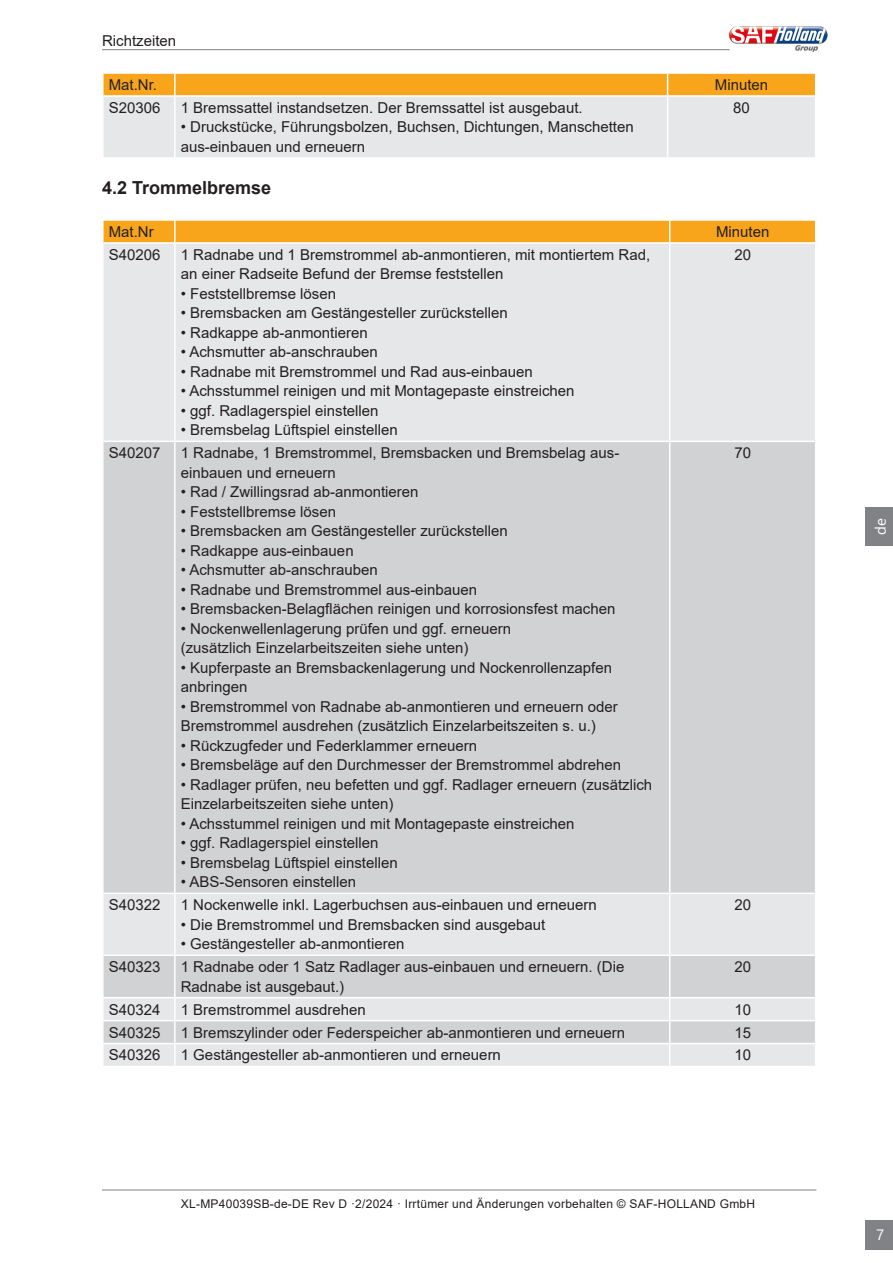
<style>
.page{position:relative;width:893px;height:1263px;background:#fff}
.page>*{position:absolute;margin:0;border:0;box-sizing:border-box;transform-origin:0 0}
.t1{font:700 18px "Arial";color:#231f20}
.t2{font:15px/19.5px "Arial";color:#231f20}
.t3{font:15px "Segoe UI";color:#fff}
.t4{font:12px "Arial";letter-spacing:.02em;color:#231f20}
</style>
<div class="page">
<hr style="left:102px;top:49px;width:628px;height:1px;background:#808285">
<img style="left:730px;top:26px;width:98px;height:25px">
<hr style="left:102px;top:1189px;width:714px;height:1px;background:#808285">
<div style="left:865px;top:1220px;width:28px;height:29px;background:#808285"></div>
<div style="left:865px;top:507px;width:28px;height:39px;background:#808285"></div>
<svg style="left:103px;top:73px;width:713px;height:84px;background:#ebd6b4"></svg>
<hr style="left:102px;top:95px;width:73px;height:2px;background:#fff">
<hr style="left:102px;top:97px;width:2px;height:60px;background:#fff">
<hr style="left:175px;top:95px;width:493px;height:2px;background:#fff">
<hr style="left:174px;top:97px;width:2px;height:60px;background:#fff">
<hr style="left:668px;top:95px;width:148px;height:2px;background:#fff">
<hr style="left:667px;top:97px;width:1px;height:60px;background:#fff">
<hr style="left:815px;top:97px;width:1px;height:60px;background:#fff">
<div style="left:104px;top:244px;width:711px;height:822px;background:#e6e7e9"></div>
<svg style="left:104px;top:442px;width:711px;height:601px;background:#d3d4d6"></svg>
<div style="left:103px;top:220px;width:713px;height:22px;background:#f9a51b"></div>
<hr style="left:174px;top:244px;width:2px;height:197px;background:#fff">
<hr style="left:669px;top:244px;width:1px;height:197px;background:#fff">
<hr style="left:102px;top:441px;width:73px;height:1px;background:#fff">
<hr style="left:175px;top:441px;width:495px;height:1px;background:#fff">
<hr style="left:174px;top:442px;width:2px;height:450px;background:#fff">
<hr style="left:670px;top:441px;width:146px;height:1px;background:#fff">
<hr style="left:669px;top:442px;width:1px;height:450px;background:#fff">
<hr style="left:102px;top:892px;width:73px;height:2px;background:#fff">
<hr style="left:175px;top:892px;width:495px;height:2px;background:#fff">
<hr style="left:174px;top:894px;width:2px;height:60px;background:#fff">
<hr style="left:670px;top:892px;width:146px;height:2px;background:#fff">
<hr style="left:669px;top:894px;width:1px;height:60px;background:#fff">
<hr style="left:102px;top:954px;width:73px;height:2px;background:#fff">
<hr style="left:175px;top:954px;width:495px;height:2px;background:#fff">
<hr style="left:174px;top:956px;width:2px;height:41px;background:#fff">
<hr style="left:670px;top:954px;width:146px;height:2px;background:#fff">
<hr style="left:669px;top:956px;width:1px;height:41px;background:#fff">
<hr style="left:102px;top:997px;width:73px;height:1px;background:#fff">
<hr style="left:175px;top:997px;width:495px;height:1px;background:#fff">
<hr style="left:174px;top:998px;width:2px;height:22px;background:#fff">
<hr style="left:670px;top:997px;width:146px;height:1px;background:#fff">
<hr style="left:102px;top:1020px;width:73px;height:1px;background:#fff">
<hr style="left:175px;top:1020px;width:495px;height:1px;background:#fff">
<hr style="left:174px;top:1021px;width:2px;height:22px;background:#fff">
<hr style="left:670px;top:1020px;width:146px;height:1px;background:#fff">
<hr style="left:102px;top:1043px;width:73px;height:1px;background:#fff">
<hr style="left:175px;top:1043px;width:495px;height:1px;background:#fff">
<hr style="left:174px;top:1044px;width:2px;height:22px;background:#fff">
<hr style="left:670px;top:1043px;width:146px;height:1px;background:#fff">
<svg style="left:669px;top:998px;width:1px;height:68px"></svg>
<p class="t2" style="left:102px;top:31px;width:76px">Richtzeiten</p>
<p class="t2" style="left:109px;top:75px;width:50px">Mat.Nr.</p>
<p class="t2" style="left:715px;top:75px;width:55px">Minuten</p>
<p class="t2" style="left:109px;top:98px;width:53px">S20306</p>
<p class="t2" style="left:181px;top:98px;width:403px">1 Bremssattel instandsetzen. Der Bremssattel ist ausgebaut.</p>
<p class="t2" style="left:181px;top:117px;width:454px">• Druckstücke, Führungsbolzen, Buchsen, Dichtungen, Manschetten aus-einbauen und erneuern</p>
<p class="t2" style="left:733px;top:98px;width:18px">80</p>
<p class="t1" style="left:102px;top:175px;width:171px">4.2 Trommelbremse</p>
<p class="t2" style="left:109px;top:222px;width:46px">Mat.Nr</p>
<p class="t2" style="left:716px;top:222px;width:55px">Minuten</p>
<p class="t2" style="left:109px;top:245px;width:53px">S40206</p>
<p class="t2" style="left:181px;top:245px;width:471px">1 Radnabe und 1 Bremstrommel ab-anmontieren, mit montiertem Rad,</p>
<p class="t2" style="left:181px;top:264px;width:324px">an einer Radseite Befund der Bremse feststellen</p>
<p class="t2" style="left:181px;top:284px;width:157px">• Feststellbremse lösen</p>
<p class="t2" style="left:181px;top:303px;width:329px">• Bremsbacken am Gestängesteller zurückstellen</p>
<p class="t2" style="left:181px;top:323px;width:189px">• Radkappe ab-anmontieren</p>
<p class="t2" style="left:181px;top:342px;width:199px">• Achsmutter ab-anschrauben</p>
<p class="t2" style="left:181px;top:362px;width:354px">• Radnabe mit Bremstrommel und Rad aus-einbauen</p>
<p class="t2" style="left:181px;top:381px;width:395px">• Achsstummel reinigen und mit Montagepaste einstreichen</p>
<p class="t2" style="left:181px;top:401px;width:199px">• ggf. Radlagerspiel einstellen</p>
<p class="t2" style="left:181px;top:420px;width:219px">• Bremsbelag Lüftspiel einstellen</p>
<p class="t2" style="left:734px;top:245px;width:18px">20</p>
<p class="t2" style="left:109px;top:443px;width:53px">S40207</p>
<p class="t2" style="left:181px;top:443px;width:440px">1 Radnabe, 1 Bremstrommel, Bremsbacken und Bremsbelag aus&shy;einbauen und erneuern</p>
<p class="t2" style="left:181px;top:482px;width:239px">• Rad / Zwillingsrad ab-anmontieren</p>
<p class="t2" style="left:181px;top:502px;width:157px">• Feststellbremse lösen</p>
<p class="t2" style="left:181px;top:521px;width:329px">• Bremsbacken am Gestängesteller zurückstellen</p>
<p class="t2" style="left:181px;top:541px;width:174px">• Radkappe aus-einbauen</p>
<p class="t2" style="left:181px;top:560px;width:199px">• Achsmutter ab-anschrauben</p>
<p class="t2" style="left:181px;top:580px;width:298px">• Radnabe und Bremstrommel aus-einbauen</p>
<p class="t2" style="left:181px;top:599px;width:436px">• Bremsbacken-Belagflächen reinigen und korrosionsfest machen</p>
<p class="t2" style="left:181px;top:619px;width:332px">• Nockenwellenlagerung prüfen und ggf. erneuern</p>
<p class="t2" style="left:181px;top:638px;width:289px">(zusätzlich Einzelarbeitszeiten siehe unten)</p>
<p class="t2" style="left:181px;top:658px;width:433px">• Kupferpaste an Bremsbackenlagerung und Nockenrollenzapfen anbringen</p>
<p class="t2" style="left:181px;top:697px;width:439px">• Bremstrommel von Radnabe ab-anmontieren und erneuern oder<br>Bremstrommel ausdrehen (zusätzlich Einzelarbeitszeiten s. u.)</p>
<p class="t2" style="left:181px;top:736px;width:298px">• Rückzugfeder und Federklammer erneuern</p>
<p class="t2" style="left:181px;top:755px;width:442px">• Bremsbeläge auf den Durchmesser der Bremstrommel abdrehen</p>
<p class="t2" style="left:181px;top:775px;width:473px">• Radlager prüfen, neu befetten und ggf. Radlager erneuern (zusätzlich<br>Einzelarbeitszeiten siehe unten)</p>
<p class="t2" style="left:181px;top:814px;width:395px">• Achsstummel reinigen und mit Montagepaste einstreichen</p>
<p class="t2" style="left:181px;top:833px;width:199px">• ggf. Radlagerspiel einstellen</p>
<p class="t2" style="left:181px;top:853px;width:219px">• Bremsbelag Lüftspiel einstellen</p>
<p class="t2" style="left:181px;top:872px;width:177px">• ABS-Sensoren einstellen</p>
<p class="t2" style="left:109px;top:895px;width:53px">S40322</p>
<p class="t2" style="left:181px;top:895px;width:418px">1 Nockenwelle inkl. Lagerbuchsen aus-einbauen und erneuern</p>
<p class="t2" style="left:181px;top:915px;width:366px">• Die Bremstrommel und Bremsbacken sind ausgebaut</p>
<p class="t2" style="left:181px;top:934px;width:225px">• Gestängesteller ab-anmontieren</p>
<p class="t2" style="left:734px;top:443px;width:18px">70</p>
<p class="t2" style="left:734px;top:895px;width:18px">20</p>
<p class="t2" style="left:109px;top:957px;width:53px">S40323</p>
<p class="t2" style="left:181px;top:957px;width:445px">1 Radnabe oder 1 Satz Radlager aus-einbauen und erneuern. (Die<br>Radnabe ist ausgebaut.)</p>
<p class="t2" style="left:734px;top:957px;width:18px">20</p>
<p class="t2" style="left:109px;top:999px;width:53px">S40324</p>
<p class="t2" style="left:181px;top:999px;width:187px">1 Bremstrommel ausdrehen</p>
<p class="t2" style="left:734px;top:999px;width:18px">10</p>
<p class="t2" style="left:109px;top:1022px;width:53px">S40325</p>
<p class="t2" style="left:181px;top:1022px;width:446px">1 Bremszylinder oder Federspeicher ab-anmontieren und erneuern</p>
<p class="t2" style="left:734px;top:1022px;width:18px">15</p>
<p class="t2" style="left:109px;top:1045px;width:53px">S40326</p>
<p class="t2" style="left:181px;top:1045px;width:322px">1 Gestängesteller ab-anmontieren und erneuern</p>
<p class="t2" style="left:734px;top:1045px;width:18px">10</p>
<p class="t4" style="left:181px;top:1196px;width:576px">XL-MP40039SB-de-DE Rev D ·2/2024 · Irrtümer und Änderungen vorbehalten © SAF-HOLLAND GmbH</p>
<p class="t3" style="left:866px;top:535px;width:18px;rotate:-90deg">de</p>
<p class="t3" style="left:876px;top:1220px;width:10px">7</p>
</div>
